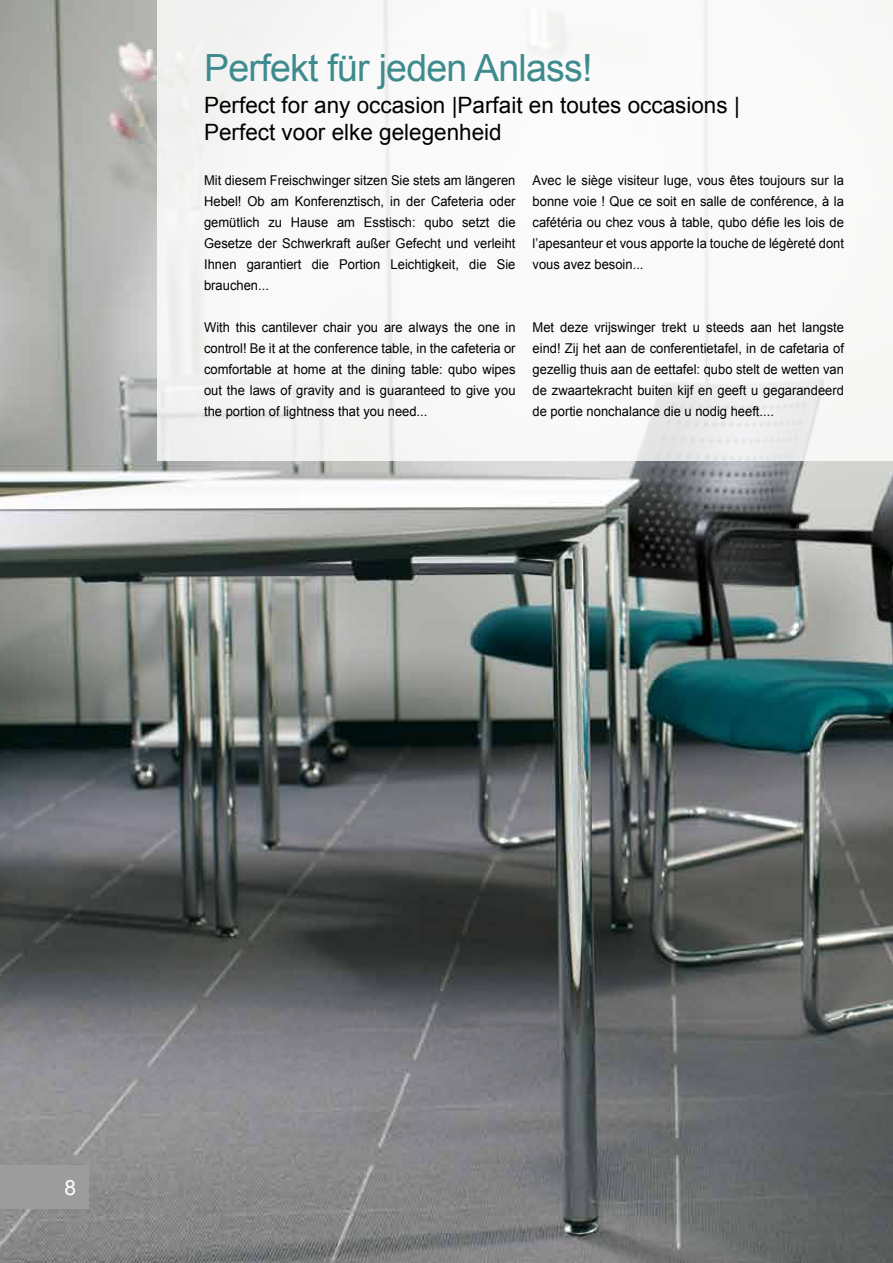
<style>
.page{position:relative;width:893px;height:1263px;background:#fff}
.page>*{position:absolute;margin:0;border:0;box-sizing:border-box;transform-origin:0 0}
.t1{font:37.5px "Arial";letter-spacing:-.02em;color:#3e8b8d}
.t2{font:22.5px/27px "Arial";color:#000}
.t3{font:21px "Arial";color:#fff}
.t4{font:13.5px/21px "Arial";color:#000;text-align:justify;scale:.96 1}
</style>
<div class="page">
<img style="left:0;top:0;width:893px;height:1263px">
<div style="left:157px;top:0;width:736px;height:461px;background:#fff"></div>
<div style="left:0;top:1165px;width:89px;height:44px;background:#9c9c9d"></div>
<h1 class="t1" style="left:204px;top:44px;width:390px">Perfekt für jeden Anlass!</h1>
<h2 class="t2" style="left:204px;top:92px;width:537px">Perfect for any occasion |Parfait en toutes occasions |<br>Perfect voor elke gelegenheid</h2>
<p class="t4" style="left:204px;top:170px;width:326px">Mit diesem Freischwinger sitzen Sie stets am längeren Hebel! Ob am Konferenztisch, in der Cafeteria oder gemütlich zu Hause am Esstisch: qubo setzt die Gesetze der Schwerkraft außer Gefecht und verleiht Ihnen garantiert die Portion Leichtigkeit, die Sie brauchen...</p>
<p class="t4" style="left:204px;top:317px;width:326px">With this cantilever chair you are always the one in control! Be it at the conference table, in the cafeteria or comfortable at home at the dining table: qubo wipes out the laws of gravity and is guaranteed to give you the portion of lightness that you need...</p>
<p class="t4" style="left:533px;top:170px;width:326px">Avec le siège visiteur luge, vous êtes toujours sur la bonne voie ! Que ce soit en salle de conférence, à la cafétéria ou chez vous à table, qubo défie les lois de l’apesanteur et vous apporte la touche de légèreté dont vous avez besoin...</p>
<p class="t4" style="left:533px;top:317px;width:326px">Met deze vrijswinger trekt u steeds aan het langste eind! Zij het aan de conferentietafel, in de cafetaria of gezellig thuis aan de eettafel: qubo stelt de wetten van de zwaartekracht buiten kijf en geeft u gegarandeerd de portie nonchalance die u nodig heeft....</p>
<h3 class="t3" style="left:64px;top:1173px;width:13px">8</h3>
</div>
